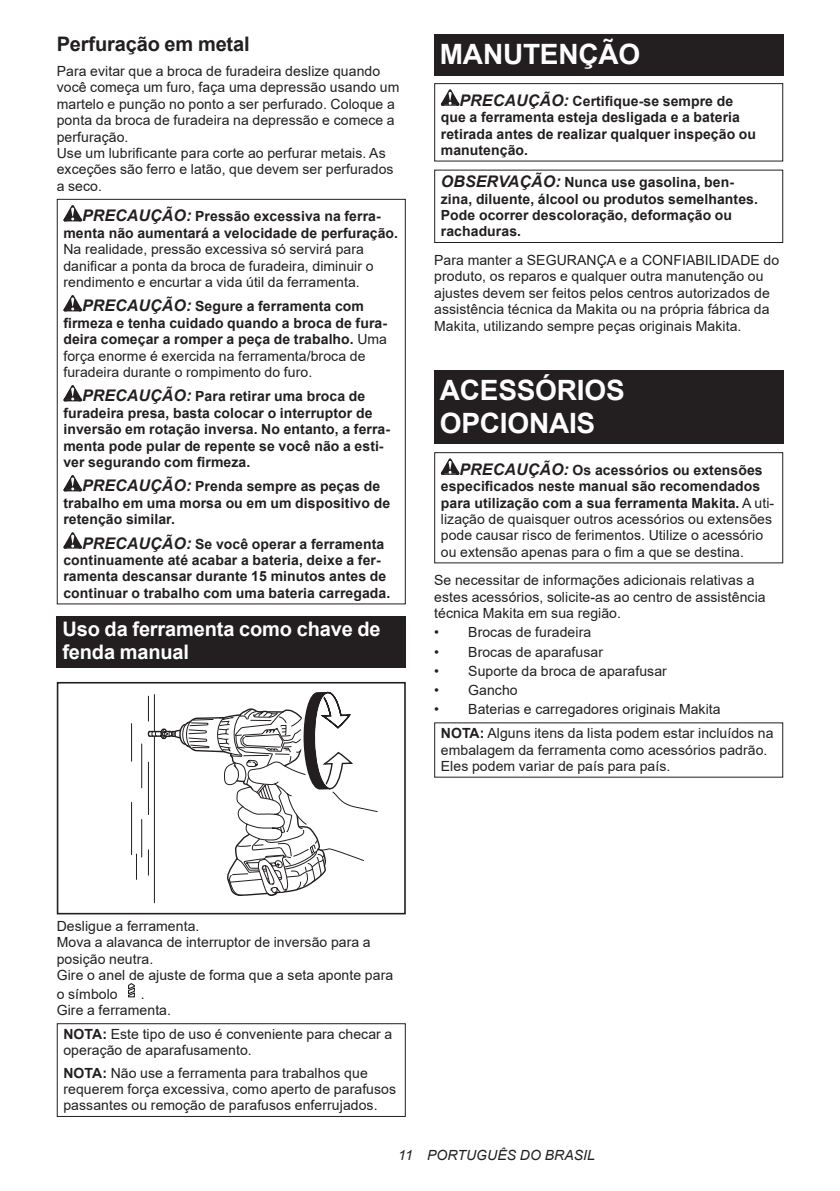
<style>
.page{position:relative;width:840px;height:1191px;background:#fff}
.page>*{position:absolute;margin:0;border:0;box-sizing:border-box;transform-origin:0 0}
.t1{font:700 28px/32.8px "Arial";letter-spacing:-.01em;color:#fff}
.t2{font:700 20px/23.4px "Arial";letter-spacing:-.01em;color:#fff}
.t3{font:700 20px "Arial";letter-spacing:-.01em;color:#231f20}
.t4{font:14px/16.4px "Arial";letter-spacing:.005em;color:#231f20}
.t5{font:700 14px/16.4px "Arial";letter-spacing:.005em;color:#231f20}
.t6{font:italic 14px "Arial";letter-spacing:.005em;color:#231f20}
.s1{font-style:italic;font-size:16px}
.s2{font-weight:400}
.s3{font-weight:700;font-style:italic;font-size:16px}
.s4{font-weight:700}
</style>
<div class="page">
<svg style="left:63px;top:205px;width:19px;height:16px"></svg>
<svg style="left:63px;top:295px;width:19px;height:16px"></svg>
<svg style="left:63px;top:385px;width:19px;height:16px"></svg>
<svg style="left:63px;top:475px;width:19px;height:16px"></svg>
<svg style="left:63px;top:532px;width:19px;height:16px"></svg>
<div style="left:57px;top:199px;width:348px;height:405px;border:1px solid #231f20"></div>
<div style="left:57px;top:616px;width:348px;height:51px;background:#231f20"></div>
<hr style="left:154px;top:736px;width:1px;height:166px;background:#231f20">
<hr style="left:131px;top:723px;width:1px;height:38px;background:#231f20">
<hr style="left:131px;top:802px;width:1px;height:52px;background:#231f20">
<svg style="left:136px;top:691px;width:242px;height:205px"></svg>
<div style="left:57px;top:682px;width:348px;height:232px;border:2px solid #231f20"></div>
<svg style="left:128px;top:983px;width:7px;height:15px"></svg>
<div style="left:57px;top:1023px;width:348px;height:94px;border:1px solid #231f20"></div>
<div style="left:434px;top:34px;width:348px;height:41px;background:#231f20"></div>
<svg style="left:440px;top:89px;width:19px;height:17px"></svg>
<div style="left:434px;top:83px;width:348px;height:79px;border:1px solid #231f20"></div>
<div style="left:434px;top:170px;width:348px;height:73px;border:1px solid #231f20"></div>
<div style="left:434px;top:370px;width:348px;height:74px;background:#231f20"></div>
<svg style="left:440px;top:458px;width:19px;height:17px"></svg>
<div style="left:434px;top:452px;width:348px;height:111px;border:1px solid #231f20"></div>
<h2 class="t3" style="left:57px;top:30px;width:194px">Perfuração em metal</h2>
<p class="t4" style="left:57px;top:63px;width:344px">Para evitar que a broca de furadeira deslize quando você começa um furo, faça uma depressão usando um martelo e punção no ponto a ser perfurado. Coloque a ponta da broca de furadeira na depressão e comece a perfuração.<br>Use um lubrificante para corte ao perfurar metais. As exceções são ferro e latão, que devem ser perfurados a seco.</p>
<p class="t5" style="left:63px;top:208px;width:336px;text-align:center"><span class="s1">PRECAUÇÃO:</span> Pressão excessiva na ferra&shy;menta não aumentará a velocidade de perfuração.</p>
<p class="t4" style="left:63px;top:241px;width:311px">Na realidade, pressão excessiva só servirá para danificar a ponta da broca de furadeira, diminuir o rendimento e encurtar a vida útil da ferramenta.</p>
<p class="t5" style="left:63px;top:298px;width:325px;text-indent:19px"><span class="s1">PRECAUÇÃO:</span> Segure a ferramenta com firmeza e tenha cuidado quando a broca de fura&shy;deira começar a romper a peça de trabalho. <span class="s2">Uma força enorme é exercida na ferramenta/broca de furadeira durante o rompimento do furo.</span></p>
<p class="t5" style="left:63px;top:388px;width:328px;text-indent:19px"><span class="s1">PRECAUÇÃO:</span> Para retirar uma broca de furadeira presa, basta colocar o interruptor de inversão em rotação inversa. No entanto, a ferra&shy;menta pode pular de repente se você não a esti&shy;ver segurando com firmeza.</p>
<p class="t5" style="left:63px;top:478px;width:328px;text-indent:19px"><span class="s1">PRECAUÇÃO:</span> Prenda sempre as peças de trabalho em uma morsa ou em um dispositivo de retenção similar.</p>
<p class="t5" style="left:63px;top:535px;width:328px;text-indent:19px"><span class="s1">PRECAUÇÃO:</span> Se você operar a ferramenta continuamente até acabar a bateria, deixe a fer&shy;ramenta descansar durante 15 minutos antes de continuar o trabalho com uma bateria carregada.</p>
<h2 class="t2" style="left:62px;top:617px;width:319px">Uso da ferramenta como chave de fenda manual</h2>
<h1 class="t1" style="left:439px;top:38px;width:202px">MANUTENÇÃO</h1>
<p class="t5" style="left:440px;top:93px;width:316px;text-indent:19px"><span class="s1">PRECAUÇÃO:</span> Certifique-se sempre de que a ferramenta esteja desligada e a bateria retirada antes de realizar qualquer inspeção ou manutenção.</p>
<p class="t5" style="left:440px;top:174px;width:318px"><span class="s1">OBSERVAÇÃO:</span> Nunca use gasolina, ben&shy;zina, diluente, álcool ou produtos semelhantes.<br>Pode ocorrer descoloração, deformação ou rachaduras.</p>
<p class="t4" style="left:434px;top:252px;width:346px">Para manter a SEGURANÇA e a CONFIABILIDADE do produto, os reparos e qualquer outra manutenção ou ajustes devem ser feitos pelos centros autorizados de assistência técnica da Makita ou na própria fábrica da Makita, utilizando sempre peças originais Makita.</p>
<h1 class="t1" style="left:439px;top:374px;width:186px">ACESSÓRIOS<br>OPCIONAIS</h1>
<p class="t4" style="left:440px;top:461px;width:335px;text-indent:19px"><span class="s3">PRECAUÇÃO:</span> <span class="s4">Os acessórios ou extensões especificados neste manual são recomendados para utilização com a sua ferramenta Makita.</span> A uti&shy;lização de quaisquer outros acessórios ou extensões pode causar risco de ferimentos. Utilize o acessório ou extensão apenas para o fim a que se destina.</p>
<p class="t4" style="left:434px;top:572px;width:333px">Se necessitar de informações adicionais relativas a estes acessórios, solicite-as ao centro de assistência técnica Makita em sua região.</p>
<p class="t4" style="left:434px;top:624px;width:158px">• Brocas de furadeira</p>
<p class="t4" style="left:434px;top:643px;width:170px">• Brocas de aparafusar</p>
<p class="t4" style="left:434px;top:662px;width:234px">• Suporte da broca de aparafusar</p>
<p class="t4" style="left:434px;top:682px;width:85px">• Gancho</p>
<p class="t4" style="left:440px;top:697px;width:334px;line-height:23.8px;text-indent:-7px">• Baterias e carregadores originais Makita<br><span class="s4">NOTA:</span> Alguns itens da lista podem estar incluídos na</p>
<p class="t4" style="left:440px;top:741px;width:328px">embalagem da ferramenta como acessórios padrão.<br>Eles podem variar de país para país.</p>
<p class="t4" style="left:57px;top:917px;width:338px">Desligue a ferramenta.<br>Mova a alavanca de interruptor de inversão para a posição neutra.<br>Gire o anel de ajuste de forma que a seta aponte para</p>
<p class="t4" style="left:57px;top:985px;width:62px">o símbolo</p>
<p class="t4" style="left:57px;top:985px;width:116px;text-indent:84px">.<br>Gire a ferramenta.</p>
<p class="t4" style="left:63px;top:1025px;width:330px"><span class="s4">NOTA:</span> Este tipo de uso é conveniente para checar a operação de aparafusamento.</p>
<p class="t4" style="left:63px;top:1064px;width:334px"><span class="s4">NOTA:</span> Não use a ferramenta para trabalhos que requerem força excessiva, como aperto de parafusos passantes ou remoção de parafusos enferrujados.</p>
<p class="t6" style="left:398px;top:1146px;width:198px">11 PORTUGUÊS DO BRASIL</p>
</div>
